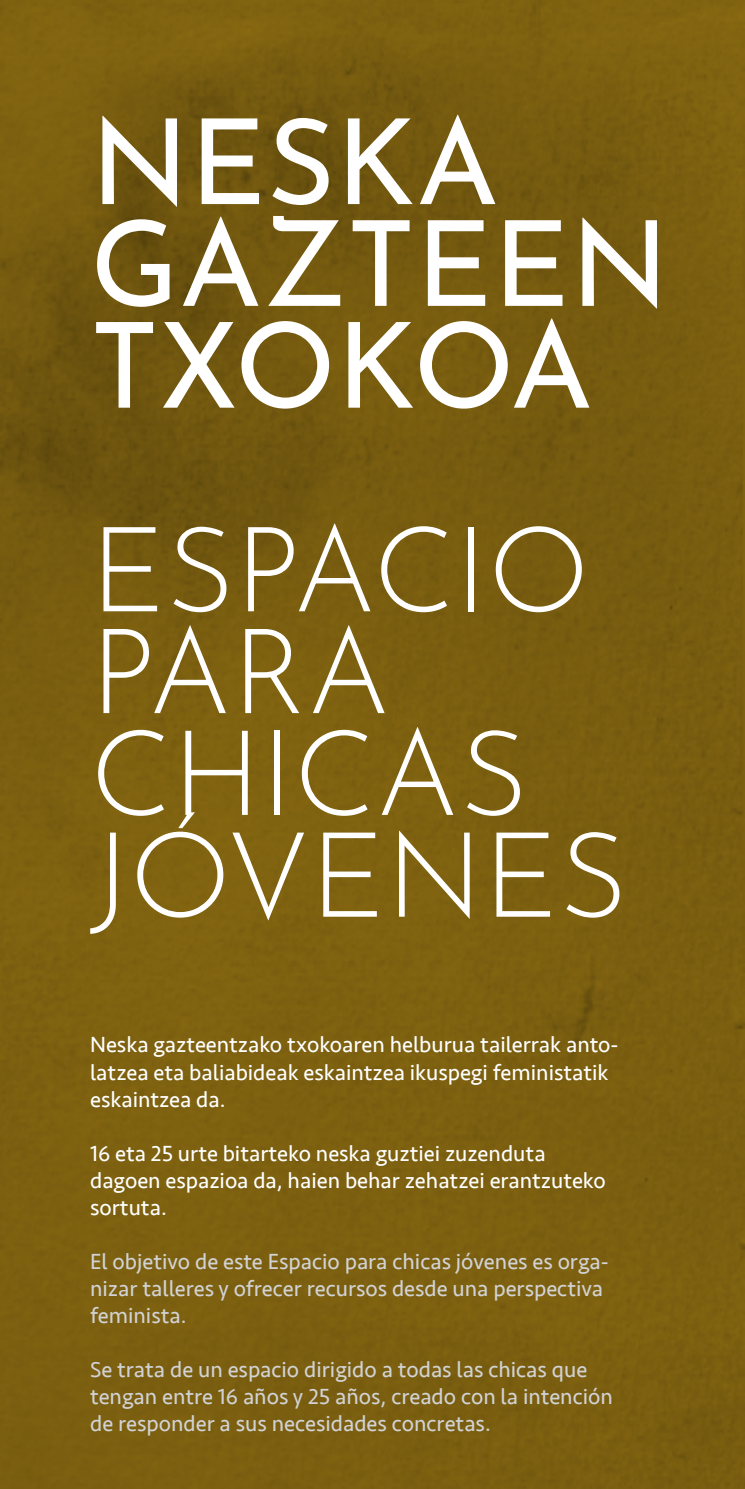
<style>
.page{position:relative;width:745px;height:1489px;background:#fff}
.page>*{position:absolute;margin:0;border:0;box-sizing:border-box;transform-origin:0 0}
.t1{font:300 118.5px/101.8px "Josefin Sans";color:#fff}
.t2{font:118.5px/101.8px "Josefin Sans";color:#fff}
.t3{font:22.5px/27px "Seravek";color:#d1d2d4}
.t4{font:22.5px/27px "Seravek";color:#fff}
</style>
<div class="page">
<img style="left:0;top:0;width:744px;height:1488px">
<hr style="left:744px;top:386px;width:1px;height:45px;background:#a27d16">
<p class="t2" style="left:90px;top:102px;width:580px">NESKA<br>GAZTEEN<br>TXOKOA</p>
<p class="t1" style="left:90px;top:509px;width:501px">ESPACIO<br>PARA</p>
<p class="t1" style="left:90px;top:712px;width:538px">CHICAS<br>JÓVENES</p>
<p class="t4" style="left:90px;top:1031px;width:529px">Neska gazteentzako txokoaren helburua tailerrak anto&shy;latzea eta baliabideak eskaintzea ikuspegi feministatik eskaintzea da.</p>
<p class="t4" style="left:90px;top:1139px;width:517px">16 eta 25 urte bitarteko neska guztiei zuzenduta dagoen espazioa da, haien behar zehatzei erantzuteko sortuta.</p>
<p class="t3" style="left:90px;top:1247px;width:519px">El objetivo de este Espacio para chicas jóvenes es orga&shy;nizar talleres y ofrecer recursos desde una perspectiva feminista.</p>
<p class="t3" style="left:90px;top:1355px;width:524px">Se trata de un espacio dirigido a todas las chicas que tengan entre 16 años y 25 años, creado con la intención de responder a sus necesidades concretas.</p>
</div>
